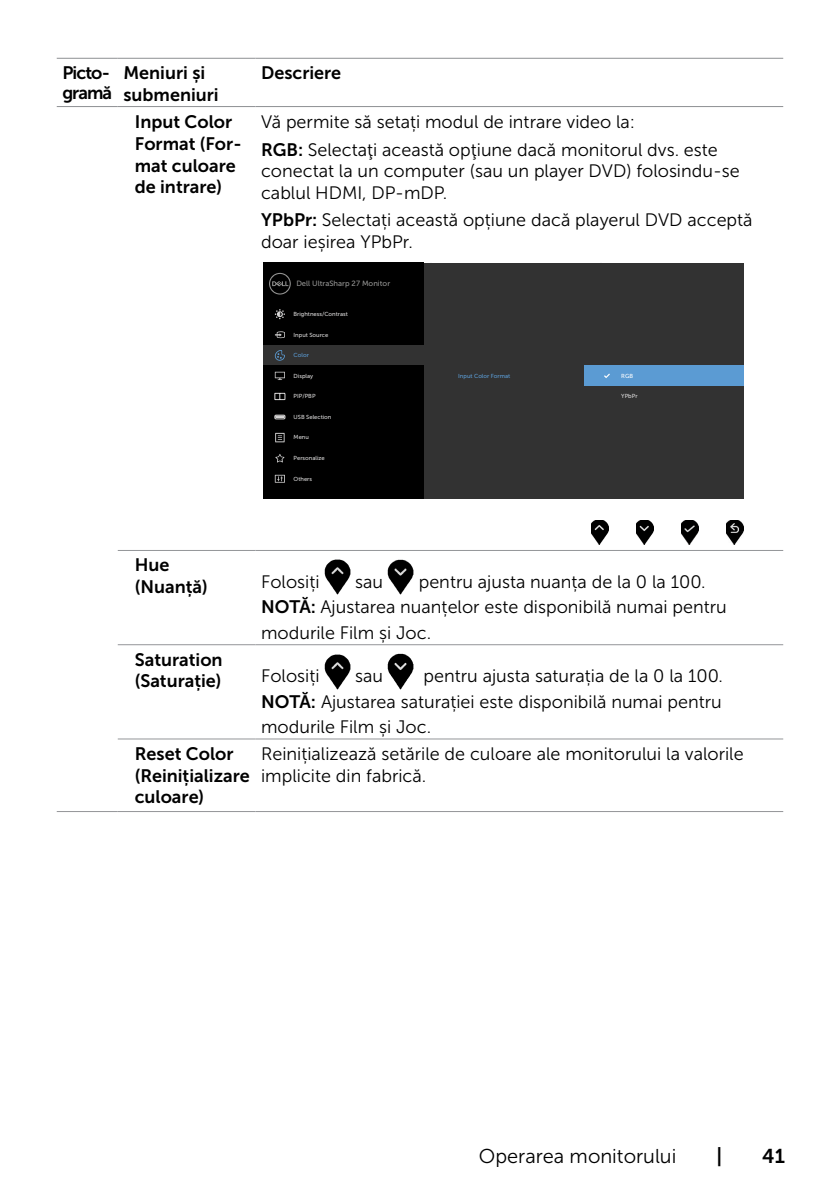
<style>
.page{position:relative;width:840px;height:1191px;background:#fff}
.page>*{position:absolute;margin:0;border:0;box-sizing:border-box;transform-origin:0 0}
.t1{font:20px "Museo Sans For Dell 300";color:#000}
.t2{font:20px "Museo Sans For Dell 700";color:#000}
.t3{font:18px/25.6px "Museo Sans For Dell 300";color:#000}
.t4{font:18px/21.6px "Museo Sans For Dell 700";color:#000}
.t5{font:18px/20px "Museo Sans For Dell 700";letter-spacing:-.055em;color:#000}
.t6{font:7.6px "Museo Sans For Dell 500";color:#939392}
.t7{font:5.8px "Museo Sans For Dell 500";color:#dad9d9}
.t8{font:5.8px "Museo Sans For Dell 500";color:#5b9bd3}
.t9{font:5.8px "Museo Sans For Dell 500";color:#fff}
.s1{font-family:"Museo Sans For Dell 700"}
</style>
<div class="page">
<hr style="left:57px;top:106px;width:61px;height:1px;background:#939598">
<hr style="left:118px;top:106px;width:137px;height:1px;background:#939598">
<hr style="left:255px;top:106px;width:527px;height:1px;background:#939598">
<hr style="left:57px;top:811px;width:61px;height:1px;background:#939598">
<hr style="left:118px;top:811px;width:137px;height:1px;background:#939598">
<hr style="left:255px;top:811px;width:527px;height:1px;background:#939598">
<hr style="left:118px;top:550px;width:137px;height:1px;background:#939598">
<hr style="left:255px;top:550px;width:527px;height:1px;background:#939598">
<hr style="left:118px;top:644px;width:137px;height:1px;background:#939598">
<hr style="left:255px;top:644px;width:527px;height:1px;background:#939598">
<hr style="left:118px;top:738px;width:137px;height:1px;background:#939598">
<hr style="left:255px;top:738px;width:527px;height:1px;background:#939598">
<hr style="left:57px;top:58px;width:61px;height:1px;background:#939598">
<hr style="left:118px;top:58px;width:137px;height:1px;background:#939598">
<hr style="left:255px;top:58px;width:527px;height:1px;background:#939598">
<div style="left:423px;top:263px;width:35px;height:236px;background:#323232"></div>
<div style="left:263px;top:263px;width:160px;height:41px;background:#000"></div>
<svg style="left:269px;top:273px;width:21px;height:21px"></svg>
<div style="left:458px;top:263px;width:145px;height:236px;background:#323232"></div>
<div style="left:263px;top:324px;width:160px;height:21px;background:#000"></div>
<div style="left:263px;top:345px;width:160px;height:20px;background:#323232"></div>
<div style="left:263px;top:365px;width:160px;height:21px;background:#000"></div>
<div style="left:263px;top:386px;width:160px;height:21px;background:#000"></div>
<div style="left:263px;top:407px;width:160px;height:20px;background:#000"></div>
<div style="left:263px;top:427px;width:160px;height:21px;background:#000"></div>
<div style="left:263px;top:448px;width:160px;height:20px;background:#000"></div>
<div style="left:263px;top:468px;width:160px;height:21px;background:#000"></div>
<div style="left:263px;top:489px;width:160px;height:10px;background:#000"></div>
<div style="left:263px;top:304px;width:160px;height:20px;background:#000"></div>
<div style="left:603px;top:263px;width:140px;height:236px;background:#323232"></div>
<div style="left:583px;top:365px;width:160px;height:21px;background:#5b9bd3"></div>
<svg style="left:274px;top:350px;width:11px;height:11px"></svg>
<svg style="left:274px;top:331px;width:11px;height:7px"></svg>
<svg style="left:275px;top:372px;width:10px;height:8px"></svg>
<svg style="left:275px;top:433px;width:9px;height:9px"></svg>
<svg style="left:275px;top:454px;width:9px;height:9px"></svg>
<svg style="left:275px;top:475px;width:10px;height:7px"></svg>
<svg style="left:274px;top:392px;width:11px;height:8px"></svg>
<svg style="left:275px;top:309px;width:10px;height:10px"></svg>
<img style="left:591px;top:520px;width:17px;height:25px">
<img style="left:636px;top:520px;width:17px;height:25px">
<img style="left:681px;top:520px;width:17px;height:25px">
<img style="left:726px;top:520px;width:17px;height:25px">
<div style="left:274px;top:415px;width:11px;height:4px;border:1px solid #dad9d9"></div>
<img style="left:324px;top:560px;width:26px;height:35px">
<img style="left:388px;top:560px;width:25px;height:35px">
<img style="left:324px;top:654px;width:26px;height:35px">
<img style="left:388px;top:654px;width:25px;height:35px">
<p class="t5" style="left:62px;top:63px;width:51px">Picto&shy;gramă</p>
<p class="t4" style="left:123px;top:62px;width:97px">Meniuri și submeniuri</p>
<p class="t4" style="left:261px;top:62px;width:82px">Descriere</p>
<p class="t4" style="left:135px;top:111px;width:108px">Input Color<br>Format (For&shy;mat culoare de intrare)</p>
<p class="t3" style="left:261px;top:109px;width:458px;line-height:27.2px">Vă permite să setați modul de intrare video la:<br><span class="s1">RGB:</span> Selectaţi această opţiune dacă monitorul dvs. este</p>
<p class="t3" style="left:261px;top:160px;width:480px;line-height:21.6px">conectat la un computer (sau un player DVD) folosindu-se cablul HDMI, DP-mDP.</p>
<p class="t3" style="left:261px;top:209px;width:493px;line-height:21.6px"><span class="s1">YPbPr:</span> Selectați această opțiune dacă playerul DVD acceptă doar ieșirea YPbPr.</p>
<p class="t6" style="left:296px;top:279px;width:95px">Dell UltraSharp 27 Monitor</p>
<p class="t7" style="left:293px;top:311px;width:56px">Brightness/Contrast</p>
<p class="t4" style="left:135px;top:554px;width:74px">Hue (Nuanță)</p>
<p class="t4" style="left:135px;top:648px;width:89px">Saturation (Saturație)</p>
<p class="t7" style="left:293px;top:331px;width:36px">Input Source</p>
<p class="t8" style="left:293px;top:352px;width:17px">Color</p>
<p class="t7" style="left:293px;top:372px;width:21px">Display</p>
<p class="t7" style="left:293px;top:393px;width:23px">PIP/PBP</p>
<p class="t7" style="left:293px;top:414px;width:39px">USB Selection</p>
<p class="t7" style="left:293px;top:434px;width:17px">Menu</p>
<p class="t7" style="left:293px;top:455px;width:33px">Personalize</p>
<p class="t7" style="left:293px;top:475px;width:20px">Others</p>
<p class="t8" style="left:458px;top:372px;width:53px">Input Color Format</p>
<p class="t9" style="left:621px;top:372px;width:13px">RGB</p>
<p class="t7" style="left:621px;top:393px;width:18px">YPbPr</p>
<p class="t3" style="left:261px;top:569px;width:467px;text-indent:157px">pentru ajusta nuanța de la 0 la 100.<br><span class="s1">NOTĂ:</span> Ajustarea nuanțelor este disponibilă numai pentru modurile Film și Joc.</p>
<p class="t3" style="left:261px;top:569px;width:60px">Folosiți</p>
<p class="t3" style="left:355px;top:569px;width:29px">sau</p>
<p class="t3" style="left:261px;top:663px;width:463px;text-align:justify;text-indent:162px">pentru ajusta saturația de la 0 la 100.<br><span class="s1">NOTĂ:</span> Ajustarea saturației este disponibilă numai pentru modurile Film și Joc.</p>
<p class="t3" style="left:261px;top:663px;width:60px">Folosiți</p>
<p class="t3" style="left:355px;top:663px;width:29px">sau</p>
<p class="t4" style="left:135px;top:743px;width:116px">Reset Color (Reinițializare culoare)</p>
<p class="t3" style="left:261px;top:743px;width:484px;line-height:21.6px">Reinițializează setările de culoare ale monitorului la valorile implicite din fabrică.</p>
<p class="t1" style="left:478px;top:1145px;width:199px">Operarea monitorului</p>
<p class="t2" style="left:716px;top:1144px;width:7px">|</p>
<p class="t2" style="left:761px;top:1144px;width:24px">41</p>
</div>
